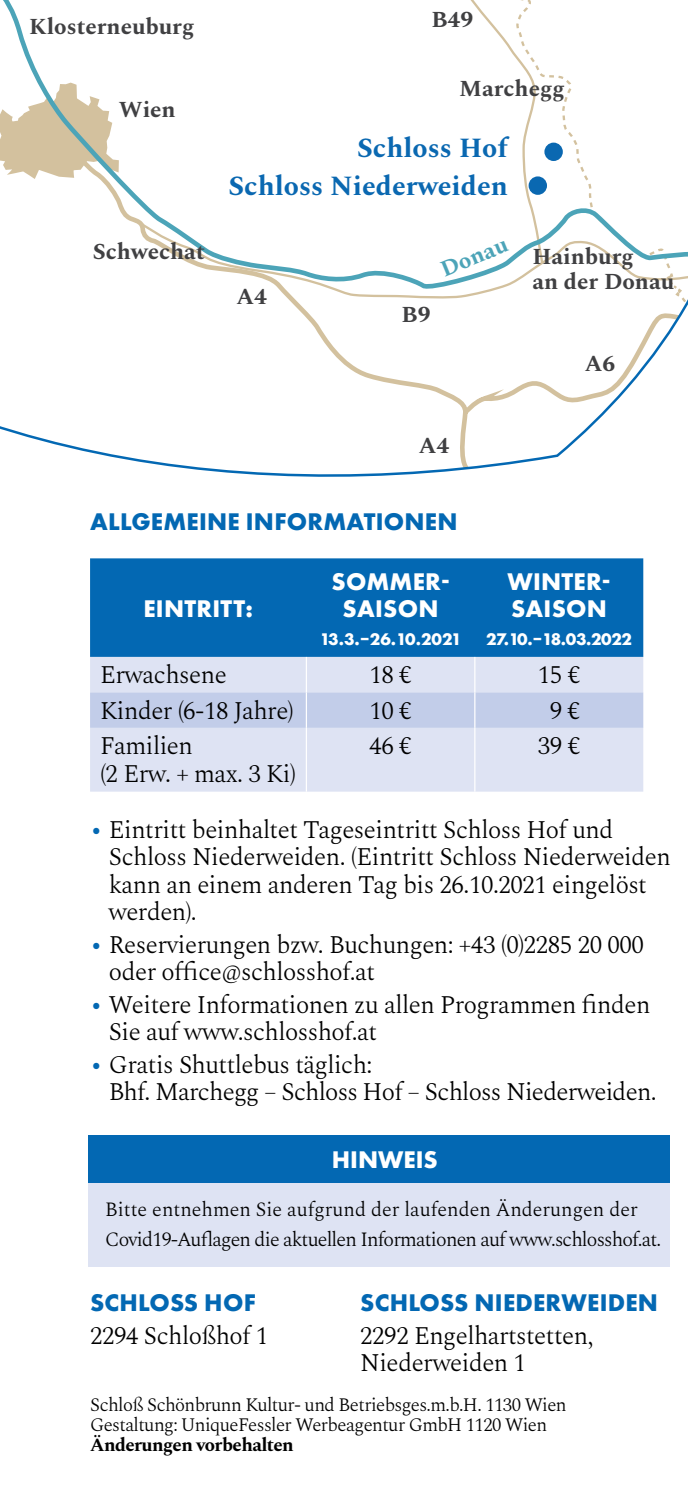
<style>
.page{position:relative;width:688px;height:1489px;background:#fff}
.page>*{position:absolute;margin:0;border:0;box-sizing:border-box;transform-origin:0 0}
.t1{font:700 27.75px/37.5px "Spectral";color:#0a68b1;text-align:right}
.t2{font:300 25px/27.5px "Spectral";letter-spacing:-.02em;color:#000}
.t3{font:700 25px "Futura PT";letter-spacing:.01em;color:#0368b3}
.t4{font:700 25px/27.5px "Futura PT";letter-spacing:.01em;color:#fff;text-align:center}
.t5{font:700 22.75px/25px "Spectral";color:#404042}
.t6{font:700 22.75px "Spectral";color:#4ca4b8}
.t7{font:300 20px/30.5px "Spectral";letter-spacing:-.035em;color:#000}
.t8{font:300 18.75px/20px "Spectral";letter-spacing:-.03em;color:#000}
.t9{font:700 18.75px "Spectral";letter-spacing:-.03em;color:#000}
.t10{font:700 17.5px "Futura PT";letter-spacing:-.02em;color:#fff}
.t11{font:700 17.5px "Futura PT";letter-spacing:-.045em;color:#fff}
.s1{font-weight:700;color:#0368b3}
</style>
<div class="page">
<svg style="left:0;top:0;width:687px;height:477px"></svg>
<div style="left:88px;top:1135px;width:581px;height:131px;background:#dee3f3"></div>
<div style="left:88px;top:1135px;width:581px;height:47px;background:#0368b3"></div>
<div style="left:90px;top:558px;width:553px;height:99px;background:#0368b3"></div>
<div style="left:90px;top:657px;width:553px;height:134px;background:#dee3f3"></div>
<div style="left:90px;top:692px;width:553px;height:35px;background:#c2cde9"></div>
<hr style="left:306px;top:657px;width:1px;height:35px;background:#fff">
<hr style="left:306px;top:692px;width:1px;height:35px;background:#fff">
<hr style="left:306px;top:727px;width:1px;height:64px;background:#fff">
<hr style="left:474px;top:657px;width:1px;height:35px;background:#fff">
<hr style="left:474px;top:692px;width:1px;height:35px;background:#fff">
<hr style="left:474px;top:727px;width:1px;height:64px;background:#fff">
<p class="t5" style="left:29px;top:12px;width:167px">Klosterneuburg</p>
<p class="t5" style="left:431px;top:5px;width:43px">B49</p>
<p class="t5" style="left:119px;top:95px;width:58px">Wien</p>
<p class="t5" style="left:459px;top:74px;width:107px">Marchegg</p>
<p class="t1" style="left:228px;top:127px;width:281px">Schloss Hof<br>Schloss Niederweiden</p>
<p class="t6" style="left:435px;top:254px;width:72px;rotate:-22deg">Donau</p>
<p class="t5" style="left:93px;top:237px;width:113px">Schwechat</p>
<p class="t5" style="left:532px;top:242px;width:143px">Hainburg<br>an der Donau</p>
<p class="t5" style="left:236px;top:282px;width:32px">A4</p>
<p class="t5" style="left:401px;top:300px;width:30px">B9</p>
<p class="t5" style="left:418px;top:431px;width:32px">A4</p>
<p class="t3" style="left:90px;top:505px;width:369px">ALLGEMEINE INFORMATIONEN</p>
<p class="t4" style="left:143px;top:594px;width:111px">EINTRITT:</p>
<p class="t4" style="left:331px;top:567px;width:120px">SOMMER-<br>SAISON</p>
<p class="t11" style="left:319px;top:627px;width:143px">13.3.–26.10.2021</p>
<p class="t5" style="left:584px;top:349px;width:32px">A6</p>
<p class="t4" style="left:507px;top:567px;width:105px;text-align:left">WINTER-<br>SAISON</p>
<p class="t10" style="left:486px;top:627px;width:147px">27.10.–18.03.2022</p>
<p class="t2" style="left:100px;top:659px;width:128px">Erwachsene</p>
<p class="t2" style="left:369px;top:659px;width:44px">18 €</p>
<p class="t2" style="left:537px;top:659px;width:44px">15 €</p>
<p class="t2" style="left:100px;top:695px;width:195px">Kinder (6-18 Jahre)</p>
<p class="t2" style="left:369px;top:695px;width:44px">10 €</p>
<p class="t2" style="left:549px;top:695px;width:32px">9 €</p>
<p class="t2" style="left:100px;top:730px;width:197px">Familien<br>(2 Erw. + max. 3 Ki)</p>
<p class="t2" style="left:369px;top:730px;width:44px">46 €</p>
<p class="t2" style="left:537px;top:730px;width:44px">39 €</p>
<p class="t2" style="left:109px;top:813px;width:563px;text-indent:-19px"><span class="s1">∙</span> Eintritt beinhaltet Tageseintritt Schloss Hof und Schloss Niederweiden. (Eintritt Schloss Niederweiden kann an einem anderen Tag bis 26.10.2021 eingelöst werden).</p>
<p class="t2" style="left:109px;top:928px;width:536px;text-indent:-19px"><span class="s1">∙</span> Reservierungen bzw. Buchungen: +43 (0)2285 20 000 oder office@schlosshof.at</p>
<p class="t2" style="left:109px;top:988px;width:543px;text-indent:-19px"><span class="s1">∙</span> Weitere Informationen zu allen Programmen finden<br>Sie auf www.schlosshof.at</p>
<p class="t2" style="left:109px;top:1048px;width:549px;text-indent:-19px"><span class="s1">∙</span> Gratis Shuttlebus täglich:<br>Bhf. Marchegg – Schloss Hof – Schloss Niederweiden.</p>
<p class="t4" style="left:331px;top:1144px;width:108px">HINWEIS</p>
<p class="t7" style="left:105px;top:1192px;width:557px">Bitte entnehmen Sie aufgrund der laufenden Änderungen der<br>Covid19-Auflagen die aktuellen Informationen auf www.schlosshof.at.</p>
<p class="t3" style="left:90px;top:1286px;width:167px">SCHLOSS HOF</p>
<p class="t3" style="left:360px;top:1286px;width:299px">SCHLOSS NIEDERWEIDEN</p>
<p class="t2" style="left:90px;top:1319px;width:180px">2294 Schloßhof 1</p>
<p class="t2" style="left:360px;top:1319px;width:235px">2292 Engelhartstetten,<br>Niederweiden 1</p>
<p class="t8" style="left:90px;top:1393px;width:478px">Schloß Schönbrunn Kultur- und Betriebsges.m.b.H. 1130 Wien<br>Gestaltung: UniqueFessler Werbeagentur GmbH 1120 Wien</p>
<p class="t9" style="left:90px;top:1431px;width:205px">Änderungen vorbehalten</p>
</div>
